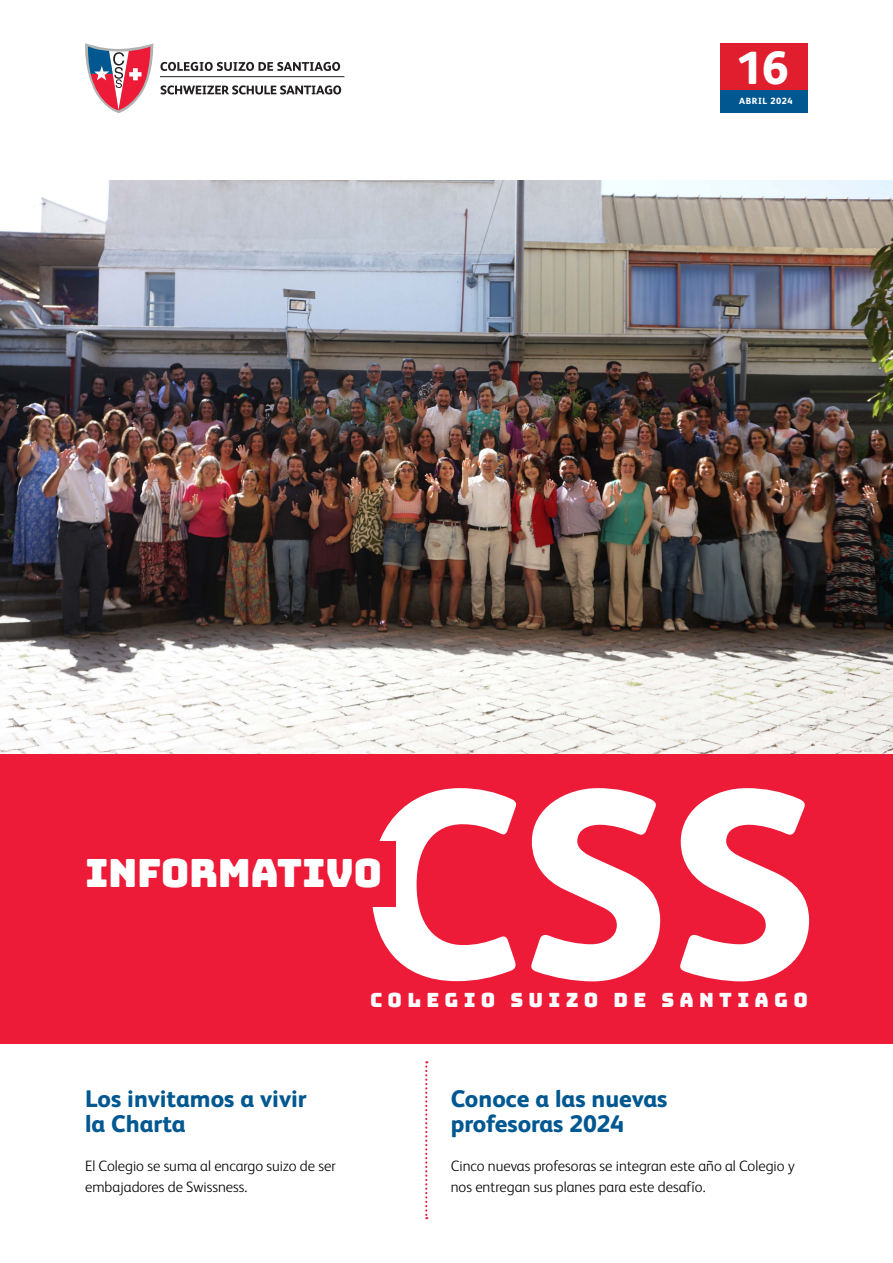
<style>
.page{position:relative;width:893px;height:1263px;background:#fff}
.page>*{position:absolute;margin:0;border:0;box-sizing:border-box;transform-origin:0 0}
.t1{font:800 267.3px "FS Albert";color:#fff}
.t2{font:800 46.5px "FS Albert";color:#fff}
.t3{font:39px "Bungee";letter-spacing:-.01em;color:#fff}
.t4{font:800 24px/25.5px "FS Albert";color:#015891}
.t5{font:19.65px "Bungee";letter-spacing:.27em;color:#fff}
.t6{font:300 15px/21px "FS Albert Pro";color:#040504}
.t7{font:800 9px "FS Albert";letter-spacing:.06em;color:#fff}
</style>
<div class="page">
<img style="left:0;top:180px;width:893px;height:575px">
<div style="left:0;top:755px;width:893px;height:289px;background:#ed1a38"></div>
<svg style="left:85px;top:43px;width:69px;height:70px"></svg>
<hr style="left:160px;top:76px;width:184px;height:1px;background:#231f20">
<svg style="left:161px;top:85px;width:180px;height:9px"></svg>
<svg style="left:160px;top:62px;width:180px;height:9px"></svg>
<div style="left:721px;top:43px;width:87px;height:70px;background:#e01e2d"></div>
<div style="left:721px;top:90px;width:87px;height:23px;background:#015891"></div>
<svg style="left:425px;top:1061px;width:2px;height:158px"></svg>
<h2 class="t2" style="left:735px;top:41px;width:55px">16</h2>
<p class="t7" style="left:739px;top:95px;width:55px">ABRIL 2024</p>
<h1 class="t1" style="left:360px;top:728px;width:461px">CSS</h1>
<h3 class="t5" style="left:370px;top:989px;width:439px">COLEGIO SUIZO DE SANTIAGO</h3>
<h3 class="t3" style="left:85px;top:850px;width:299px">INFORMATIVO</h3>
<h3 class="t4" style="left:85px;top:1085px;width:223px">Los invitamos a vivir la Charta</h3>
<p class="t6" style="left:85px;top:1154px;width:252px">El Colegio se suma al encargo suizo de ser embajadores de Swissness.</p>
<h3 class="t4" style="left:451px;top:1085px;width:218px">Conoce a las nuevas profesoras 2024</h3>
<p class="t6" style="left:451px;top:1154px;width:346px">Cinco nuevas profesoras se integran este año al Colegio y nos entregan sus planes para este desafío.</p>
</div>
